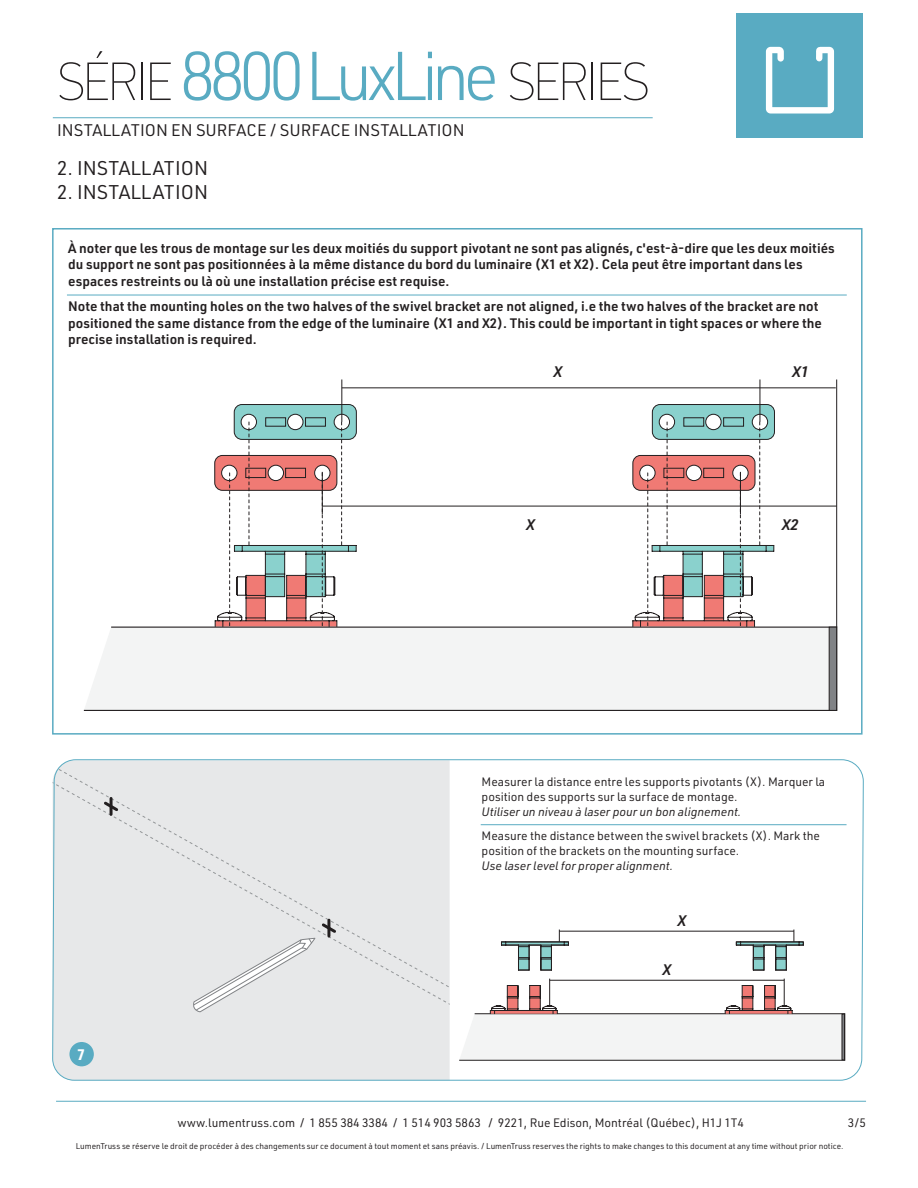
<style>
.page{position:relative;width:918px;height:1188px;background:#fff}
.page>*{position:absolute;margin:0;border:0;box-sizing:border-box;transform-origin:0 0}
.t1{font:100 52.5px "URWDIN";letter-spacing:-.1em;color:#231f20}
.t2{font:19.5px "URWDIN";color:#231f20}
.t3{font:16.5px "URWDIN";color:#231f20}
.t4{font:italic 600 15px "URWDIN";color:#231f20}
.t5{font:700 15px "URWDIN";color:#fff}
.t6{font:600 13.5px/16.5px "URWDIN";color:#231f20}
.t7{font:12px/15px "URWDIN";color:#231f20}
.t8{font:italic 12px "URWDIN";color:#231f20}
.t9{font:8.25px "URWDIN";color:#231f20}
.s1{font-weight:300;font-size:67.5px;color:#59abc2}
</style>
<div class="page">
<hr style="left:56px;top:1101px;width:810px;height:1px;background:#59abc2">
<hr style="left:53px;top:117px;width:600px;height:1px;background:#59abc2">
<div style="left:736px;top:14px;width:127px;height:124px;background:#59abc2"></div>
<svg style="left:766px;top:47px;width:68px;height:67px"></svg>
<hr style="left:67px;top:295px;width:780px;height:1px;background:#59abc2">
<svg style="left:214px;top:404px;width:143px;height:222px"></svg>
<svg style="left:632px;top:404px;width:143px;height:222px"></svg>
<hr style="left:322px;top:472px;width:1px;height:42px;background:#231f20">
<hr style="left:740px;top:472px;width:1px;height:42px;background:#231f20">
<hr style="left:836px;top:379px;width:1px;height:248px;background:#231f20">
<hr style="left:760px;top:379px;width:1px;height:43px;background:#231f20">
<hr style="left:341px;top:379px;width:1px;height:43px;background:#231f20">
<hr style="left:342px;top:387px;width:494px;height:1px;background:#231f20">
<hr style="left:323px;top:506px;width:514px;height:1px;background:#231f20">
<div style="left:83px;top:626px;width:755px;height:85px;background:#f3f4f4"></div>
<div style="left:829px;top:627px;width:8px;height:84px;background:#818386;border:1px solid #231f20"></div>
<svg style="left:52px;top:759px;width:812px;height:322px"></svg>
<h1 class="t1" style="left:56px;top:48px;width:597px">SÉRIE <span class="s1">8800 LuxLine</span> SERIES</h1>
<p class="t3" style="left:57px;top:120px;width:409px">INSTALLATION EN SURFACE / SURFACE INSTALLATION</p>
<h2 class="t2" style="left:57px;top:155px;width:152px">2. INSTALLATION</h2>
<h2 class="t2" style="left:57px;top:179px;width:152px">2. INSTALLATION</h2>
<p class="t6" style="left:68px;top:239px;width:768px">À noter que les trous de montage sur les deux moitiés du support pivotant ne sont pas alignés, c'est-à-dire que les deux moitiés du support ne sont pas positionnées à la même distance du bord du luminaire (X1 et X2). Cela peut être important dans les espaces restreints ou là où une installation précise est requise.</p>
<p class="t6" style="left:68px;top:298px;width:755px">Note that the mounting holes on the two halves of the swivel bracket are not aligned, i.e the two halves of the bracket are not positioned the same distance from the edge of the luminaire (X1 and X2). This could be important in tight spaces or where the precise installation is required.</p>
<p class="t4" style="left:554px;top:362px;width:10px">X</p>
<p class="t4" style="left:792px;top:362px;width:18px">X1</p>
<p class="t4" style="left:526px;top:515px;width:10px">X</p>
<p class="t4" style="left:782px;top:515px;width:18px">X2</p>
<p class="t7" style="left:482px;top:774px;width:345px">Measurer la distance entre les supports pivotants (X). Marquer la position des supports sur la surface de montage.</p>
<p class="t8" style="left:482px;top:804px;width:261px">Utiliser un niveau à laser pour un bon alignement.</p>
<p class="t7" style="left:482px;top:828px;width:340px">Measure the distance between the swivel brackets (X). Mark the position of the brackets on the mounting surface.</p>
<p class="t8" style="left:482px;top:858px;width:193px">Use laser level for proper alignment.</p>
<p class="t4" style="left:678px;top:910px;width:10px">X</p>
<p class="t5" style="left:77px;top:1044px;width:10px">7</p>
<p class="t4" style="left:663px;top:960px;width:10px">X</p>
<p class="t7" style="left:178px;top:1115px;width:568px">www.lumentruss.com / 1 855 384 3384 / 1 514 903 5863 / 9221, Rue Edison, Montréal (Québec), H1J 1T4</p>
<p class="t9" style="left:76px;top:1141px;width:769px">LumenTruss se réserve le droit de procéder à des changements sur ce document à tout moment et sans préavis. / LumenTruss reserves the rights to make changes to this document at any time without prior notice.</p>
<p class="t7" style="left:848px;top:1115px;width:19px">3/5</p>
</div>
